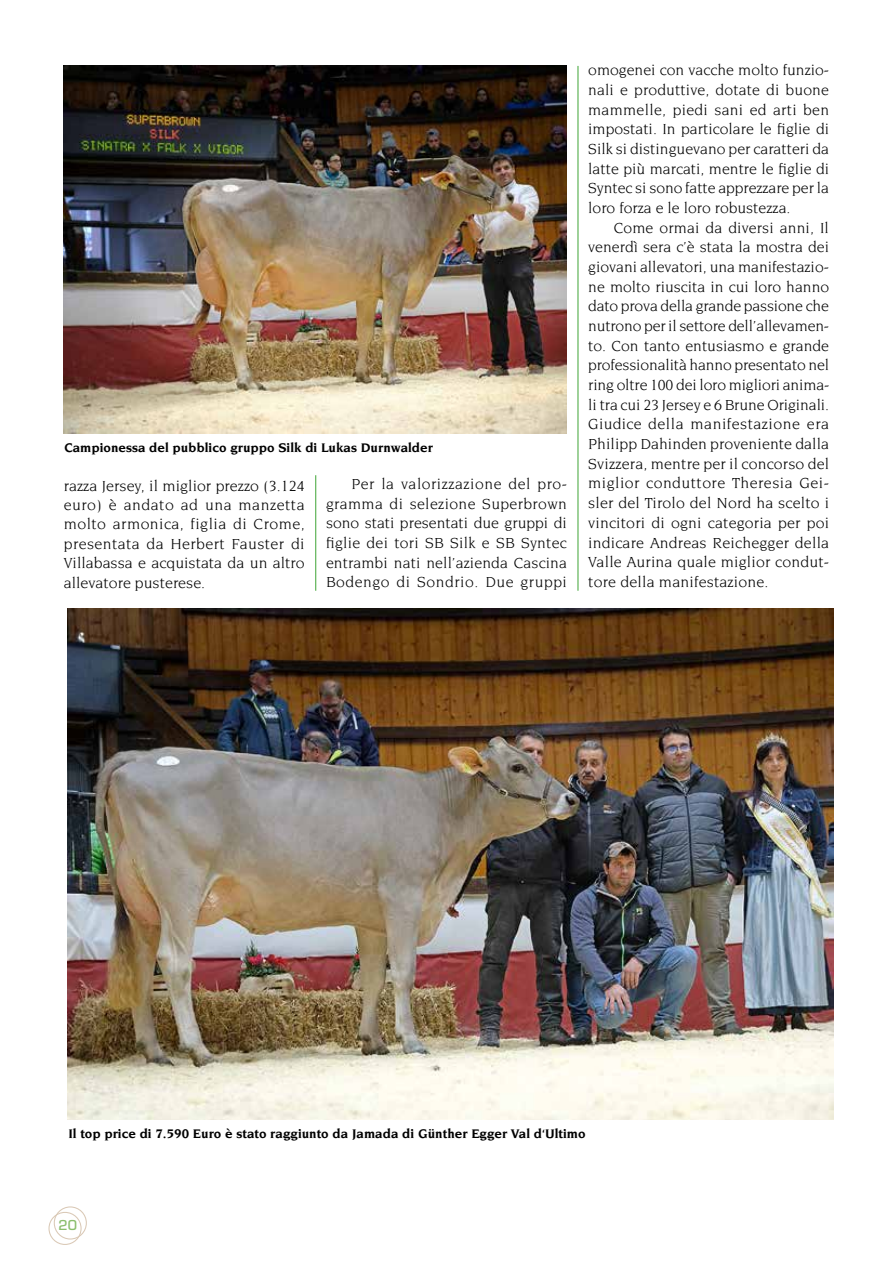
<style>
.page{position:relative;width:893px;height:1263px;background:#fff}
.page>*{position:absolute;margin:0;border:0;box-sizing:border-box;transform-origin:0 0}
.t1{font:15.75px/19.6px "Novarese Std";letter-spacing:.005em;color:#000;text-align:justify}
.t2{font:500 15px "Eurostile";color:#8bbe6d}
.t3{font:700 13.5px "Novarese Std";color:#000}
</style>
<div class="page">
<div style="left:48px;top:1212px;width:34px;height:33px;border:1px solid #dac9b6;border-radius:50%"></div>
<div style="left:54px;top:1206px;width:33px;height:33px;border:1px solid #dac9b6;border-radius:50%"></div>
<hr style="left:315px;top:475px;width:1px;height:116px;background:#3fa535">
<hr style="left:578px;top:66px;width:1px;height:525px;background:#3fa535">
<img style="left:68px;top:609px;width:765px;height:510px">
<img style="left:64px;top:66px;width:503px;height:368px">
<p class="t3" style="left:65px;top:440px;width:370px">Campionessa del pubblico gruppo Silk di Lukas Durnwalder</p>
<p class="t1" style="left:64px;top:475px;width:242px">razza Jersey, il miglior prezzo (3.124 euro) è andato ad una manzetta molto armonica, figlia di Crome, presentata da Herbert Fauster di Villabassa e acquistata da un altro allevatore pusterese.</p>
<p class="t1" style="left:326px;top:474px;width:243px;text-indent:26px">Per la valorizzazione del pro&shy;gramma di selezione Superbrown sono stati presentati due gruppi di figlie dei tori SB Silk e SB Syntec entrambi nati nell’azienda Cascina Bodengo di Sondrio. Due gruppi</p>
<p class="t1" style="left:588px;top:60px;width:242px">omogenei con vacche molto funzio&shy;nali e produttive, dotate di buone mammelle, piedi sani ed arti ben impostati. In particolare le figlie di Silk si distinguevano per caratteri da latte più marcati, mentre le figlie di Syntec si sono fatte apprezzare per la loro forza e le loro robustezza.</p>
<p class="t1" style="left:588px;top:218px;width:243px;text-indent:26px">Come ormai da diversi anni, Il venerdì sera c’è stata la mostra dei giovani allevatori, una manifestazio&shy;ne molto riuscita in cui loro hanno dato prova della grande passione che nutrono per il settore dell’allevamen&shy;to. Con tanto entusiasmo e grande professionalità hanno presentato nel ring oltre 100 dei loro migliori anima&shy;li tra cui 23 Jersey e 6 Brune Originali.<br>Giudice della manifestazione era Philipp Dahinden proveniente dalla Svizzera, mentre per il concorso del miglior conduttore Theresia Gei&shy;sler del Tirolo del Nord ha scelto i vincitori di ogni categoria per poi indicare Andreas Reichegger della Valle Aurina quale miglior condut&shy;tore della manifestazione.</p>
<p class="t3" style="left:68px;top:1125px;width:519px">Il top price di 7.590 Euro è stato raggiunto da Jamada di Günther Egger Val d‘Ultimo</p>
<p class="t2" style="left:58px;top:1214px;width:20px">20</p>
</div>
